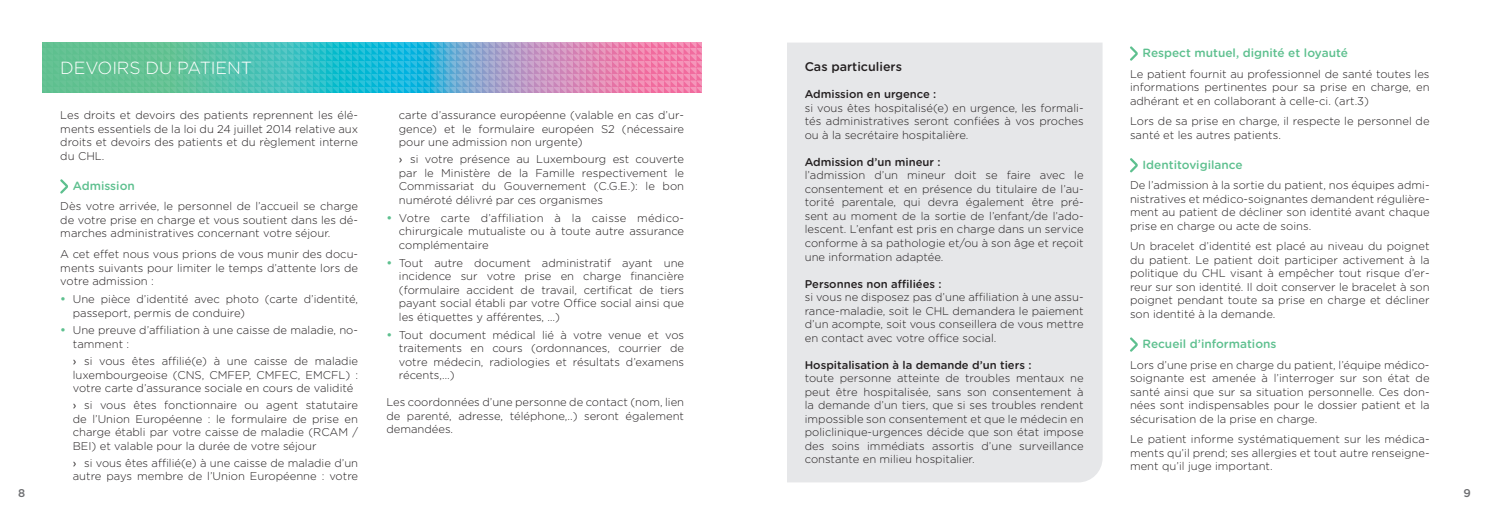
<style>
.page{position:relative;width:1489px;height:525px;background:#fff}
.page>*{position:absolute;margin:0;border:0;box-sizing:border-box;transform-origin:0 0}
.t1{font:300 17.5px "Gotham Rounded";letter-spacing:-.01em;color:#fff}
.Style_de_paragraphe{font:500 12.5px "Gotham Rounded";color:#231f20}
.Style_de_paragraphe-2{font:500 11.88px "Gotham Rounded";color:#5ec08f}
.Style_de_paragraphe-3{font:300 11.25px/13.5px "Gotham Rounded";color:#231f20;text-align:justify}
.Style_de_paragraphe-4{font:500 11.25px "Gotham Rounded";color:#231f20}
.t2{font:500 11.25px "Gotham Rounded";color:#6c6d70}
.s1{font-weight:500;font-size:11.88px;color:#5ec08f}
.s2{font-weight:400}
</style>
<div class="page">
<svg style="left:42px;top:42px;width:660px;height:51px;background:#7aaeb7"></svg>
<svg style="left:60px;top:179px;width:8px;height:15px"></svg>
<div style="left:787px;top:43px;width:315px;height:439px;background:#e6e7e9"></div>
<svg style="left:1130px;top:46px;width:8px;height:15px"></svg>
<svg style="left:1130px;top:158px;width:8px;height:15px"></svg>
<svg style="left:1130px;top:337px;width:8px;height:15px"></svg>
<p class="t1" style="left:60px;top:56px;width:193px">DEVOIRS DU PATIENT</p>
<p class="Style_de_paragraphe-3" style="left:60px;top:108px;width:299px">Les droits et devoirs des patients reprennent les élé&shy;ments essentiels de la loi du 24 juillet 2014 relative aux droits et devoirs des patients et du règlement interne du CHL.</p>
<p class="Style_de_paragraphe-2" style="left:73px;top:177px;width:63px">Admission</p>
<p class="Style_de_paragraphe-3" style="left:60px;top:199px;width:299px">Dès votre arrivée, le personnel de l’accueil se charge de votre prise en charge et vous soutient dans les dé&shy;marches administratives concernant votre séjour.</p>
<p class="Style_de_paragraphe-3" style="left:60px;top:247px;width:299px">A cet effet nous vous prions de vous munir des docu&shy;ments suivants pour limiter le temps d’attente lors de votre admission :</p>
<p class="Style_de_paragraphe-3" style="left:73px;top:291px;width:287px;text-indent:-12px"><span class="s1">•</span> Une pièce d’identité avec photo (carte d’identité, passeport, permis de conduire)</p>
<p class="Style_de_paragraphe-3" style="left:73px;top:323px;width:287px;text-indent:-12px"><span class="s1">•</span> Une preuve d’affiliation à une caisse de maladie, no&shy;tamment :</p>
<p class="Style_de_paragraphe-3" style="left:73px;top:353px;width:287px"><span class="s2">›</span> si vous êtes affilié(e) à une caisse de maladie luxembourgeoise (CNS, CMFEP, CMFEC, EMCFL) : votre carte d’assurance sociale en cours de validité</p>
<p class="Style_de_paragraphe-3" style="left:73px;top:397px;width:287px"><span class="s2">›</span> si vous êtes fonctionnaire ou agent statutaire de l’Union Européenne : le formulaire de prise en charge établi par votre caisse de maladie (RCAM / BEI) et valable pour la durée de votre séjour</p>
<p class="Style_de_paragraphe-3" style="left:73px;top:455px;width:287px"><span class="s2">›</span> si vous êtes affilié(e) à une caisse de maladie d’un autre pays membre de l’Union Européenne : votre</p>
<p class="Style_de_paragraphe-3" style="left:399px;top:108px;width:287px">carte d’assurance européenne (valable en cas d’ur&shy;gence) et le formulaire européen S2 (nécessaire pour une admission non urgente)</p>
<p class="Style_de_paragraphe-3" style="left:399px;top:152px;width:287px"><span class="s2">›</span> si votre présence au Luxembourg est couverte par le Ministère de la Famille respectivement le Commissariat du Gouvernement (C.G.E.): le bon numéroté délivré par ces organismes</p>
<p class="Style_de_paragraphe-3" style="left:399px;top:210px;width:287px;text-indent:-12px"><span class="s1">•</span> Votre carte d’affiliation à la caisse médico&shy;chirurgicale mutualiste ou à toute autre assurance complémentaire</p>
<p class="Style_de_paragraphe-3" style="left:399px;top:255px;width:287px;text-indent:-12px"><span class="s1">•</span> Tout autre document administratif ayant une incidence sur votre prise en charge financière (formulaire accident de travail, certificat de tiers payant social établi par votre Office social ainsi que les étiquettes y afférentes, …)</p>
<p class="Style_de_paragraphe-3" style="left:399px;top:327px;width:287px;text-indent:-12px"><span class="s1">•</span> Tout document médical lié à votre venue et vos traitements en cours (ordonnances, courrier de votre médecin, radiologies et résultats d’examens récents,…)</p>
<p class="Style_de_paragraphe-3" style="left:386px;top:395px;width:299px">Les coordonnées d’une personne de contact (nom, lien de parenté, adresse, téléphone,..) seront également demandées.</p>
<p class="Style_de_paragraphe" style="left:804px;top:58px;width:99px">Cas particuliers</p>
<p class="Style_de_paragraphe-4" style="left:804px;top:86px;width:133px">Admission en urgence :</p>
<p class="Style_de_paragraphe-3" style="left:804px;top:100px;width:280px">si vous êtes hospitalisé(e) en urgence, les formali&shy;tés administratives seront confiées à vos proches ou à la secrétaire hospitalière.</p>
<p class="Style_de_paragraphe-4" style="left:804px;top:154px;width:137px">Admission d’un mineur :</p>
<p class="Style_de_paragraphe-3" style="left:804px;top:168px;width:280px">l’admission d’un mineur doit se faire avec le consentement et en présence du titulaire de l’au&shy;torité parentale, qui devra également être pré&shy;sent au moment de la sortie de l’enfant/de l’ado&shy;lescent. L’enfant est pris en charge dans un service conforme à sa pathologie et/ou à son âge et reçoit une information adaptée.</p>
<p class="Style_de_paragraphe-4" style="left:804px;top:275px;width:138px">Personnes non affiliées :</p>
<p class="Style_de_paragraphe-3" style="left:804px;top:289px;width:280px">si vous ne disposez pas d’une affiliation à une assu&shy;rance-maladie, soit le CHL demandera le paiement d’un acompte, soit vous conseillera de vous mettre en contact avec votre office social.</p>
<p class="Style_de_paragraphe-4" style="left:804px;top:356px;width:228px">Hospitalisation à la demande d’un tiers :</p>
<p class="Style_de_paragraphe-3" style="left:804px;top:370px;width:280px">toute personne atteinte de troubles mentaux ne peut être hospitalisée, sans son consentement à la demande d’un tiers, que si ses troubles rendent impossible son consentement et que le médecin en policlinique-urgences décide que son état impose des soins immédiats assortis d’une surveillance constante en milieu hospitalier.</p>
<p class="Style_de_paragraphe-2" style="left:1142px;top:44px;width:207px">Respect mutuel, dignité et loyauté</p>
<p class="Style_de_paragraphe-3" style="left:1129px;top:66px;width:301px">Le patient fournit au professionnel de santé toutes les informations pertinentes pour sa prise en charge, en adhérant et en collaborant à celle-ci. (art.3)</p>
<p class="Style_de_paragraphe-3" style="left:1129px;top:114px;width:301px">Lors de sa prise en charge, il respecte le personnel de santé et les autres patients.</p>
<p class="Style_de_paragraphe-2" style="left:1142px;top:156px;width:102px">Identitovigilance</p>
<p class="Style_de_paragraphe-3" style="left:1129px;top:178px;width:301px">De l’admission à la sortie du patient, nos équipes admi&shy;nistratives et médico-soignantes demandent régulière&shy;ment au patient de décliner son identité avant chaque prise en charge ou acte de soins.</p>
<p class="Style_de_paragraphe-3" style="left:1129px;top:239px;width:301px">Un bracelet d’identité est placé au niveau du poignet du patient. Le patient doit participer activement à la politique du CHL visant à empêcher tout risque d’er&shy;reur sur son identité. Il doit conserver le bracelet à son poignet pendant toute sa prise en charge et décliner son identité à la demande.</p>
<p class="Style_de_paragraphe-2" style="left:1142px;top:335px;width:135px">Recueil d’informations</p>
<p class="Style_de_paragraphe-3" style="left:1129px;top:357px;width:301px">Lors d’une prise en charge du patient, l’équipe médico&shy;soignante est amenée à l’interroger sur son état de santé ainsi que sur sa situation personnelle. Ces don&shy;nées sont indispensables pour le dossier patient et la sécurisation de la prise en charge.</p>
<p class="Style_de_paragraphe-3" style="left:1129px;top:431px;width:301px">Le patient informe systématiquement sur les médica&shy;ments qu’il prend; ses allergies et tout autre renseigne&shy;ment qu’il juge important.</p>
<p class="t2" style="left:18px;top:484px;width:9px">8</p>
<p class="t2" style="left:1463px;top:484px;width:9px">9</p>
</div>
